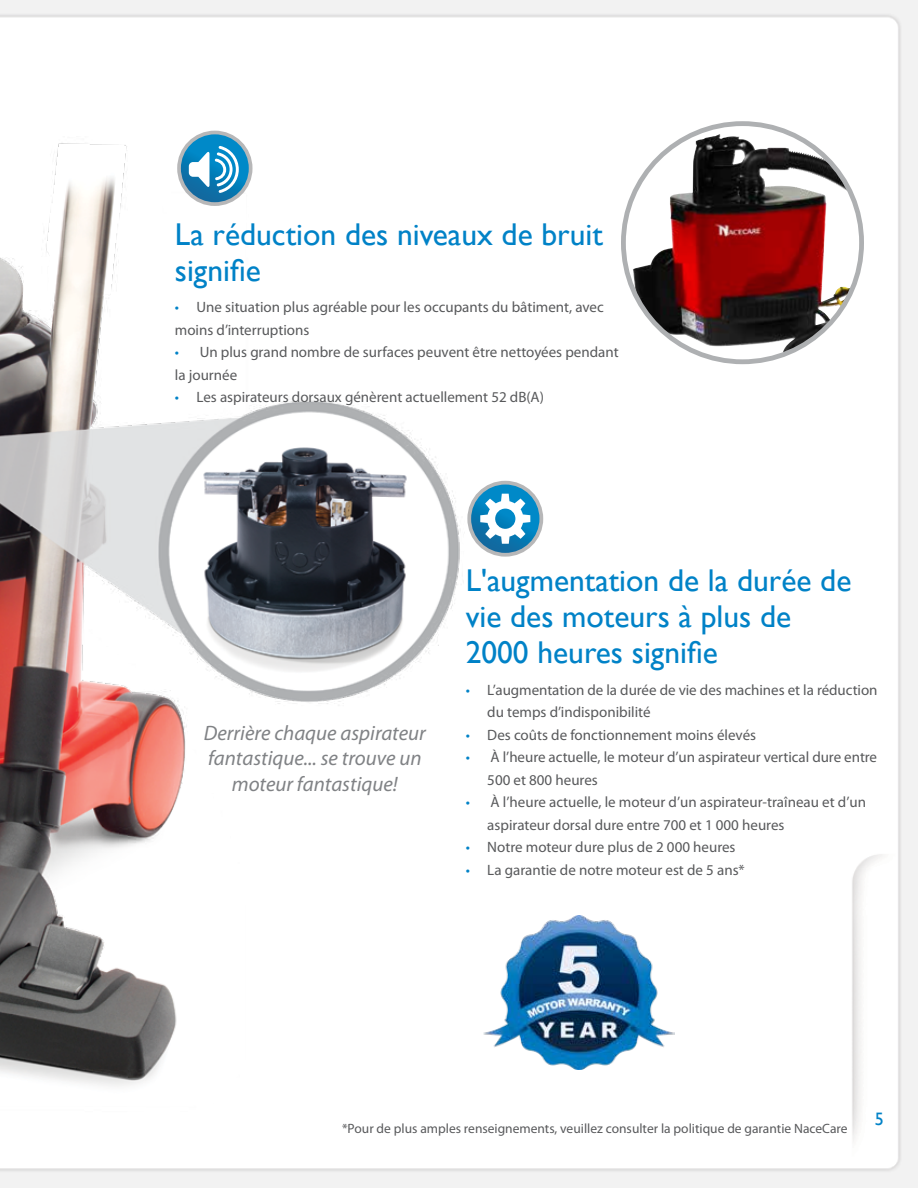
<style>
.page{position:relative;width:918px;height:1188px;background:#fff}
.page>*{position:absolute;margin:0;border:0;box-sizing:border-box;transform-origin:0 0}
.t1{font:31.5px/36px "Gill Sans";color:#0082c7}
.t2{font:italic 20.85px/25.5px "Myriad Pro";color:#808285;text-align:center}
.t3{font:18px "Gill Sans";color:#0082c7}
.t4{font:15px/22.5px "Myriad Pro";color:#58595b}
.t5{font:13.5px "Myriad Pro";color:#58595b}
.s1{color:#0082c7}
</style>
<div class="page">
<img style="left:0;top:0;width:918px;height:1188px">
<svg style="left:469px;top:483px;width:72px;height:72px"></svg>
<div style="left:467px;top:481px;width:76px;height:76px;border:4px solid #b7b7b8;border-radius:50%"></div>
<svg style="left:480px;top:494px;width:50px;height:50px"></svg>
<svg style="left:179px;top:132px;width:72px;height:72px;background:#1e86ba"></svg>
<div style="left:177px;top:131px;width:75px;height:75px;border:4px solid #b7b7b8;border-radius:50%"></div>
<svg style="left:215px;top:146px;width:24px;height:47px"></svg>
<svg style="left:189px;top:151px;width:20px;height:37px"></svg>
<svg style="left:623px;top:124px;width:239px;height:238px"></svg>
<img style="left:633px;top:134px;width:219px;height:221px">
<div style="left:621px;top:121px;width:243px;height:243px;border:5px solid #aeb0b2;border-radius:50%"></div>
<img style="left:484px;top:915px;width:190px;height:155px">
<h1 class="t1" style="left:175px;top:216px;width:429px">La réduction des niveaux de bruit signifie</h1>
<p class="t4" style="left:175px;top:296px;width:430px"><span class="s1">•</span> Une situation plus agréable pour les occupants du bâtiment, avec moins d’interruptions</p>
<p class="t4" style="left:175px;top:341px;width:445px"><span class="s1">•</span> Un plus grand nombre de surfaces peuvent être nettoyées pendant la journée</p>
<p class="t4" style="left:175px;top:386px;width:371px"><span class="s1">•</span> Les aspirateurs dorsaux génèrent actuellement 52 dB(A)</p>
<h2 class="t2" style="left:204px;top:720px;width:224px">Derrière chaque aspirateur fantastique... se trouve un moteur fantastique!</h2>
<h1 class="t1" style="left:466px;top:562px;width:387px">L'augmentation de la durée de vie des moteurs à plus de<br>2000 heures signifie</h1>
<p class="t4" style="left:487px;top:678px;width:392px;text-indent:-22px"><span class="s1">•</span> L’augmentation de la durée de vie des machines et la réduction du temps d’indisponibilité</p>
<p class="t4" style="left:466px;top:723px;width:292px"><span class="s1">•</span> Des coûts de fonctionnement moins élevés</p>
<p class="t4" style="left:487px;top:746px;width:391px;text-indent:-22px"><span class="s1">•</span> À l’heure actuelle, le moteur d’un aspirateur vertical dure entre<br>500 et 800 heures</p>
<p class="t4" style="left:487px;top:791px;width:380px;text-indent:-22px"><span class="s1">•</span> À l’heure actuelle, le moteur d’un aspirateur-traîneau et d’un aspirateur dorsal dure entre 700 et 1 000 heures</p>
<p class="t4" style="left:466px;top:836px;width:271px"><span class="s1">•</span> Notre moteur dure plus de 2 000 heures</p>
<p class="t4" style="left:466px;top:858px;width:281px"><span class="s1">•</span> La garantie de notre moteur est de 5 ans*</p>
<p class="t5" style="left:342px;top:1120px;width:507px">*Pour de plus amples renseignements, veuillez consulter la politique de garantie NaceCare</p>
<p class="t3" style="left:875px;top:1109px;width:10px">5</p>
</div>
